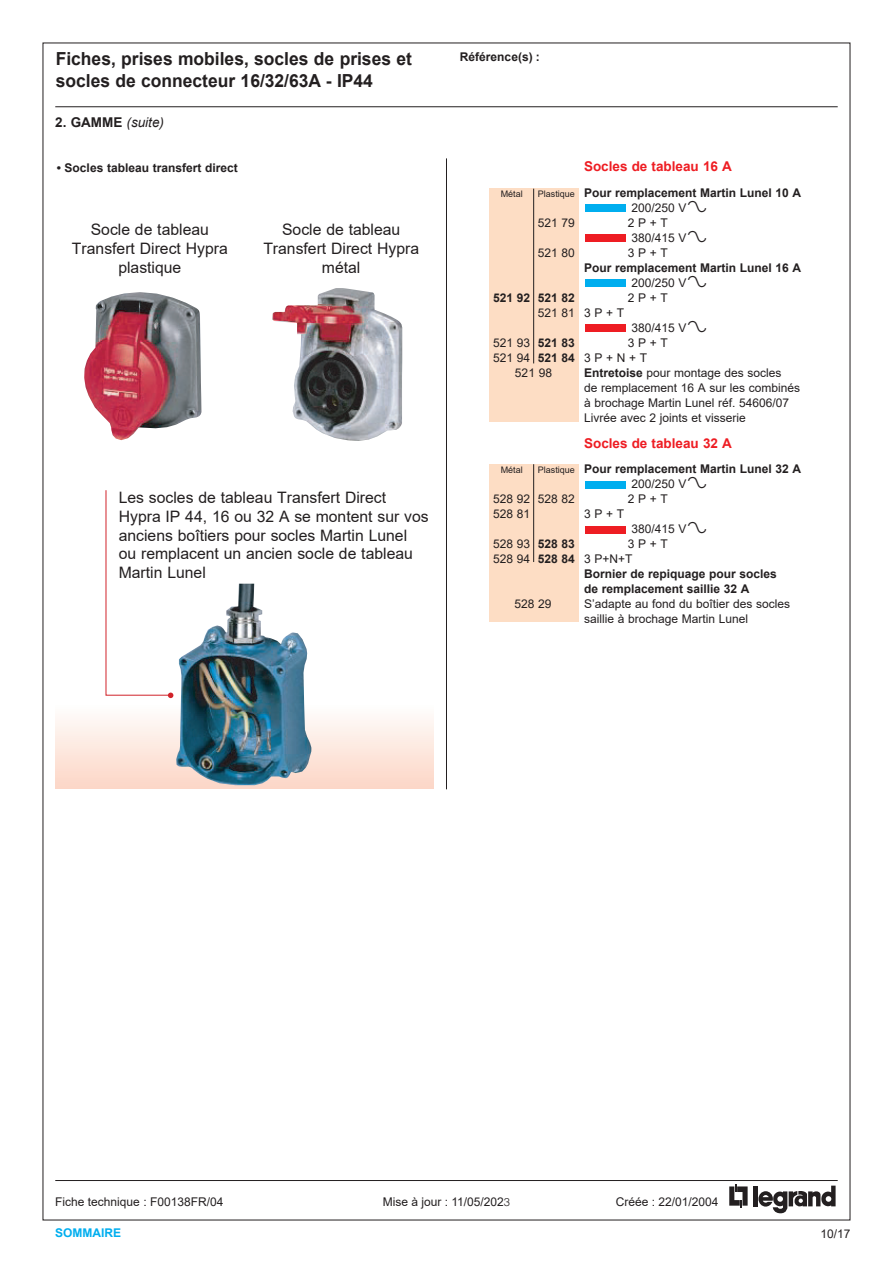
<style>
.page{position:relative;width:893px;height:1263px;background:#fff}
.page>*{position:absolute;margin:0;border:0;box-sizing:border-box;transform-origin:0 0}
.t1{font:700 18px "Arial";color:#231f20}
.t2{font:15.75px/18.9px "Arial";color:#231f20;text-align:center}
.t3{font:700 13.5px "Arial";color:#ee1d23}
.t4{font:700 13.5px "Arial";color:#231f20}
.t5{font:12px/15px "Arial";color:#231f20}
.t6{font:700 12px/15px "Arial";color:#231f20}
.t7{font:700 12px "Arial";color:#00aeef}
.t8{font:9px "Arial";color:#231f20}
.s1{font-weight:400;font-style:italic}
.s2{font-weight:400;font-size:9px}
.s3{font-family:"Legrand 2007";font-size:21px}
.s4{font-weight:400}
.s5{font-family:"Legrand 2007";font-weight:400;font-size:21px}
.s6{font-weight:700}
.s7{font-family:"Helvetica";font-weight:300;font-size:11.25px}
</style>
<div class="page">
<svg style="left:729px;top:1185px;width:19px;height:22px"></svg>
<div style="left:753px;top:1185px;width:5px;height:21px;background:#231f20"></div>
<svg style="left:758px;top:1185px;width:78px;height:28px"></svg>
<hr style="left:55px;top:1180px;width:783px;height:1px;background:#231f20">
<hr style="left:55px;top:106px;width:783px;height:1px;background:#231f20">
<div style="left:55px;top:704px;width:379px;height:84px;background:linear-gradient(to bottom,#fefefe,#fcd6c7)"></div>
<hr style="left:446px;top:158px;width:1px;height:631px;background:#231f20">
<div style="left:489px;top:188px;width:90px;height:234px;background:#fdddc4"></div>
<div style="left:489px;top:464px;width:90px;height:157px;background:#fdddc4"></div>
<div style="left:586px;top:205px;width:40px;height:7px;background:#00aeef"></div>
<div style="left:586px;top:235px;width:40px;height:7px;background:#ee1d23"></div>
<div style="left:586px;top:280px;width:40px;height:7px;background:#00aeef"></div>
<div style="left:586px;top:325px;width:40px;height:7px;background:#ee1d23"></div>
<div style="left:586px;top:481px;width:40px;height:7px;background:#00aeef"></div>
<div style="left:586px;top:526px;width:40px;height:7px;background:#ee1d23"></div>
<hr style="left:533px;top:189px;width:1px;height:174px;background:#231f20">
<hr style="left:533px;top:464px;width:1px;height:98px;background:#231f20">
<img style="left:84px;top:292px;width:117px;height:148px">
<img style="left:176px;top:584px;width:135px;height:201px">
<img style="left:272px;top:288px;width:130px;height:153px">
<svg style="left:106px;top:490px;width:67px;height:208px"></svg>
<h1 class="t1" style="left:56px;top:46px;width:358px">Fiches, prises mobiles, socles de prises et</h1>
<p class="t6" style="left:460px;top:49px;width:81px">Référence(s) :</p>
<h1 class="t1" style="left:56px;top:68px;width:319px">socles de connecteur 16/32/63A - IP44</h1>
<p class="t4" style="left:55px;top:113px;width:110px">2. GAMME <span class="s1">(suite)</span></p>
<p class="t6" style="left:57px;top:160px;width:182px">• Socles tableau transfert direct</p>
<p class="t3" style="left:584px;top:157px;width:149px">Socles de tableau 16 A</p>
<h2 class="t2" style="left:72px;top:220px;width:157px">Socle de tableau<br>Transfert Direct Hypra plastique</h2>
<h2 class="t2" style="left:263px;top:220px;width:157px">Socle de tableau<br>Transfert Direct Hypra métal</h2>
<h2 class="t2" style="left:119px;top:488px;width:311px;text-align:left">Les socles de tableau Transfert Direct Hypra IP 44, 16 ou 32 A se montent sur vos anciens boîtiers pour socles Martin Lunel<br>ou remplacent un ancien socle de tableau Martin Lunel</h2>
<p class="t8" style="left:501px;top:188px;width:24px">Métal</p>
<p class="t6" style="left:538px;top:186px;width:265px"><span class="s2">Plastique</span> Pour remplacement Martin Lunel 10 A</p>
<p class="t5" style="left:631px;top:200px;width:78px">200/250 V<span class="s3">±</span></p>
<p class="t5" style="left:538px;top:215px;width:39px">521 79</p>
<p class="t5" style="left:631px;top:215px;width:78px;text-indent:-4px">2 P + T<br>380/415 V<span class="s3">±</span></p>
<p class="t5" style="left:538px;top:245px;width:39px">521 80</p>
<p class="t5" style="left:628px;top:245px;width:42px">3 P + T</p>
<p class="t6" style="left:631px;top:261px;width:171px;text-indent:-47px">Pour remplacement Martin Lunel 16 A<br><span class="s4">200/250 V</span><span class="s5">±</span></p>
<p class="t6" style="left:493px;top:291px;width:83px">521 92 521 82</p>
<p class="t5" style="left:628px;top:290px;width:42px">2 P + T</p>
<p class="t5" style="left:538px;top:305px;width:88px">521 81 3 P + T</p>
<p class="t5" style="left:631px;top:320px;width:78px">380/415 V<span class="s3">±</span></p>
<p class="t5" style="left:493px;top:335px;width:83px">521 93 <span class="s6">521 83</span></p>
<p class="t5" style="left:628px;top:335px;width:42px">3 P + T</p>
<p class="t5" style="left:493px;top:350px;width:155px">521 94 <span class="s6">521 84</span> 3 P + N + T</p>
<p class="t5" style="left:515px;top:365px;width:39px">521 98</p>
<p class="t5" style="left:584px;top:365px;width:218px"><span class="s6">Entretoise</span> pour montage des socles<br>de remplacement 16 A sur les combinés à brochage Martin Lunel réf. 54606/07<br>Livrée avec 2 joints et visserie</p>
<p class="t3" style="left:584px;top:433px;width:149px">Socles de tableau 32 A</p>
<p class="t8" style="left:501px;top:464px;width:24px">Métal</p>
<p class="t6" style="left:538px;top:462px;width:265px"><span class="s2">Plastique</span> Pour remplacement Martin Lunel 32 A</p>
<p class="t5" style="left:631px;top:477px;width:78px">200/250 V<span class="s3">±</span></p>
<p class="t5" style="left:493px;top:492px;width:83px">528 92 528 82</p>
<p class="t5" style="left:628px;top:492px;width:42px">2 P + T</p>
<p class="t5" style="left:493px;top:507px;width:39px">528 81</p>
<p class="t5" style="left:584px;top:507px;width:42px">3 P + T</p>
<p class="t5" style="left:631px;top:522px;width:78px">380/415 V<span class="s3">±</span></p>
<p class="t5" style="left:493px;top:537px;width:83px">528 93 <span class="s6">528 83</span></p>
<p class="t5" style="left:628px;top:537px;width:42px">3 P + T</p>
<p class="t5" style="left:493px;top:552px;width:141px">528 94 <span class="s6">528 84</span> 3 P+N+T</p>
<p class="t6" style="left:584px;top:567px;width:194px">Bornier de repiquage pour socles</p>
<p class="t6" style="left:584px;top:582px;width:167px">de remplacement saillie 32 A</p>
<p class="t5" style="left:514px;top:597px;width:39px">528 29</p>
<p class="t5" style="left:584px;top:597px;width:208px">S’adapte au fond du boîtier des socles saillie à brochage Martin Lunel</p>
<p class="t5" style="left:55px;top:1194px;width:170px">Fiche technique : F00138FR/04</p>
<p class="t5" style="left:383px;top:1194px;width:129px">Mise à jour : 11/05/202<span class="s7">3</span></p>
<p class="t5" style="left:616px;top:1194px;width:104px">Créée : 22/01/2004</p>
<p class="t7" style="left:55px;top:1224px;width:68px">SOMMAIRE</p>
<p class="t5" style="left:820px;top:1226px;width:32px">10/17</p>
</div>
